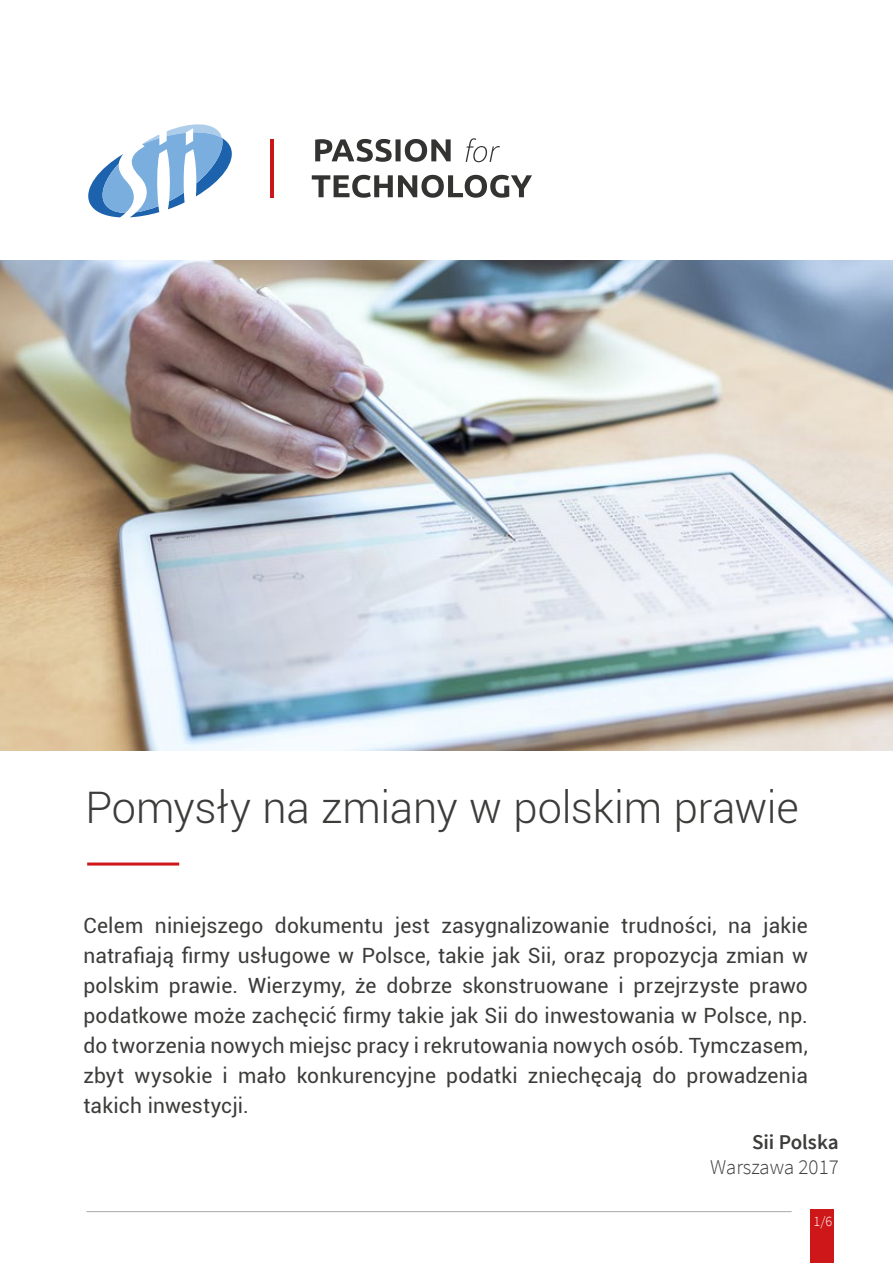
<style>
.page{position:relative;width:893px;height:1263px;background:#fff}
.page>*{position:absolute;margin:0;border:0;box-sizing:border-box;transform-origin:0 0}
.t1{font:300 43.5px "Roboto";letter-spacing:-.01em;color:#3c3c3b}
.t2{font:21px/30px "Roboto";letter-spacing:.005em;color:#3c3c3b;text-align:justify}
.t3{font:300 21px "Source Sans Pro";color:#3c3c3b}
.t4{font:600 21px "Source Sans Pro";color:#3c3c3b}
.t5{font:300 14.25px "Source Sans Pro";color:#fff}
</style>
<div class="page">
<div style="left:811px;top:1209px;width:23px;height:54px;background:#cd1719"></div>
<hr style="left:86px;top:1211px;width:706px;height:1px;background:#b3b2b2">
<svg style="left:88px;top:124px;width:144px;height:93px"></svg>
<img style="left:356px;top:139px;width:71px;height:23px">
<img style="left:352px;top:175px;width:157px;height:23px">
<img style="left:466px;top:138px;width:34px;height:24px">
<img style="left:270px;top:140px;width:3px;height:57px">
<hr style="left:87px;top:862px;width:92px;height:3px;background:#d01518">
<img style="left:0;top:260px;width:893px;height:490px">
<h1 class="t1" style="left:85px;top:777px;width:715px">Pomysły na zmiany w polskim prawie</h1>
<p class="t2" style="left:83px;top:910px;width:726px">Celem niniejszego dokumentu jest zasygnalizowanie trudności, na jakie natrafiają firmy usługowe w Polsce, takie jak Sii, oraz propozycja zmian w polskim prawie. Wierzymy, że dobrze skonstruowane i przejrzyste prawo podatkowe może zachęcić firmy takie jak Sii do inwestowania w Polsce, np. do tworzenia nowych miejsc pracy i rekrutowania nowych osób. Tymczasem, zbyt wysokie i mało konkurencyjne podatki zniechęcają do prowadzenia takich inwestycji.</p>
<p class="t4" style="left:752px;top:1129px;width:88px">Sii Polska</p>
<p class="t3" style="left:710px;top:1154px;width:130px">Warszawa 2017</p>
<p class="t5" style="left:813px;top:1212px;width:20px">1/6</p>
</div>
